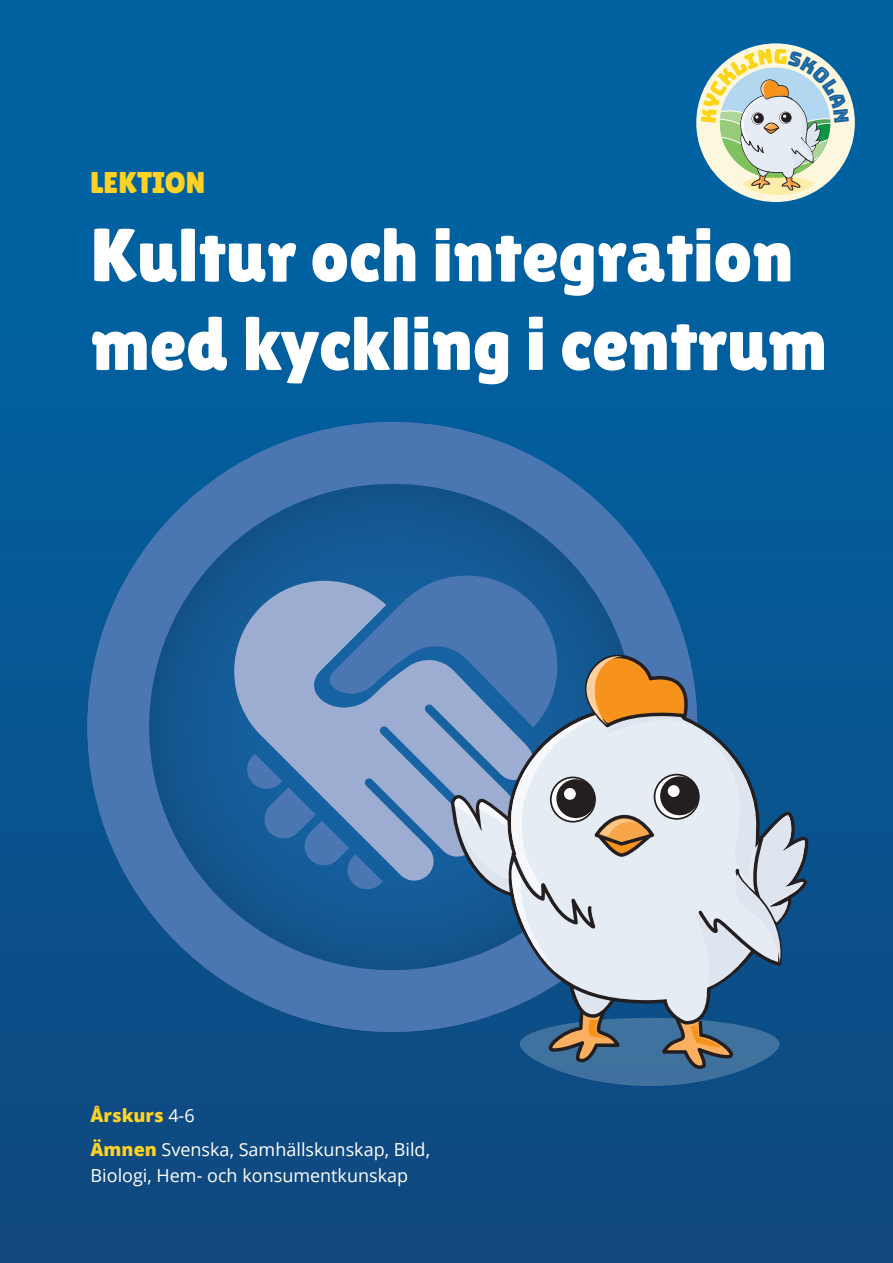
<style>
.page{position:relative;width:893px;height:1263px;background:#fff}
.page>*{position:absolute;margin:0;border:0;box-sizing:border-box;transform-origin:0 0}
.t1{font:75px/88.5px "Lilita One";color:#fff}
.t2{font:30px "Lilita One";color:#ffd224}
.t3{font:18px/34px "Open Sans";color:#fff}
.s1{font-weight:800;color:#ffd224}
</style>
<div class="page">
<div style="left:0;top:0;width:893px;height:1263px;background:linear-gradient(to bottom,#0065a7,#104980)"></div>
<div style="left:696px;top:43px;width:159px;height:159px;background:#fdf7dd;border-radius:50%"></div>
<div style="left:87px;top:422px;width:610px;height:610px;background:#4a76b1;border-radius:50%"></div>
<div style="left:149px;top:484px;width:486px;height:486px;background:#135790;border-radius:50%"></div>
<svg style="left:234px;top:628px;width:11px;height:172px;fill:#155e9c"></svg>
<svg style="left:245px;top:576px;width:566px;height:510px"></svg>
<svg style="left:701px;top:49px;width:148px;height:146px"></svg>
<h2 class="t2" style="left:91px;top:166px;width:116px">LEKTION</h2>
<h1 class="t1" style="left:91px;top:211px;width:738px">Kultur och integration med kyckling i centrum</h1>
<p class="t3" style="left:91px;top:1100px;width:341px"><span class="s1">Årskurs</span> 4-6<br><span class="s1">Ämnen</span> Svenska, Samhällskunskap, Bild,</p>
<p class="t3" style="left:91px;top:1159px;width:319px">Biologi, Hem- och konsumentkunskap</p>
</div>
